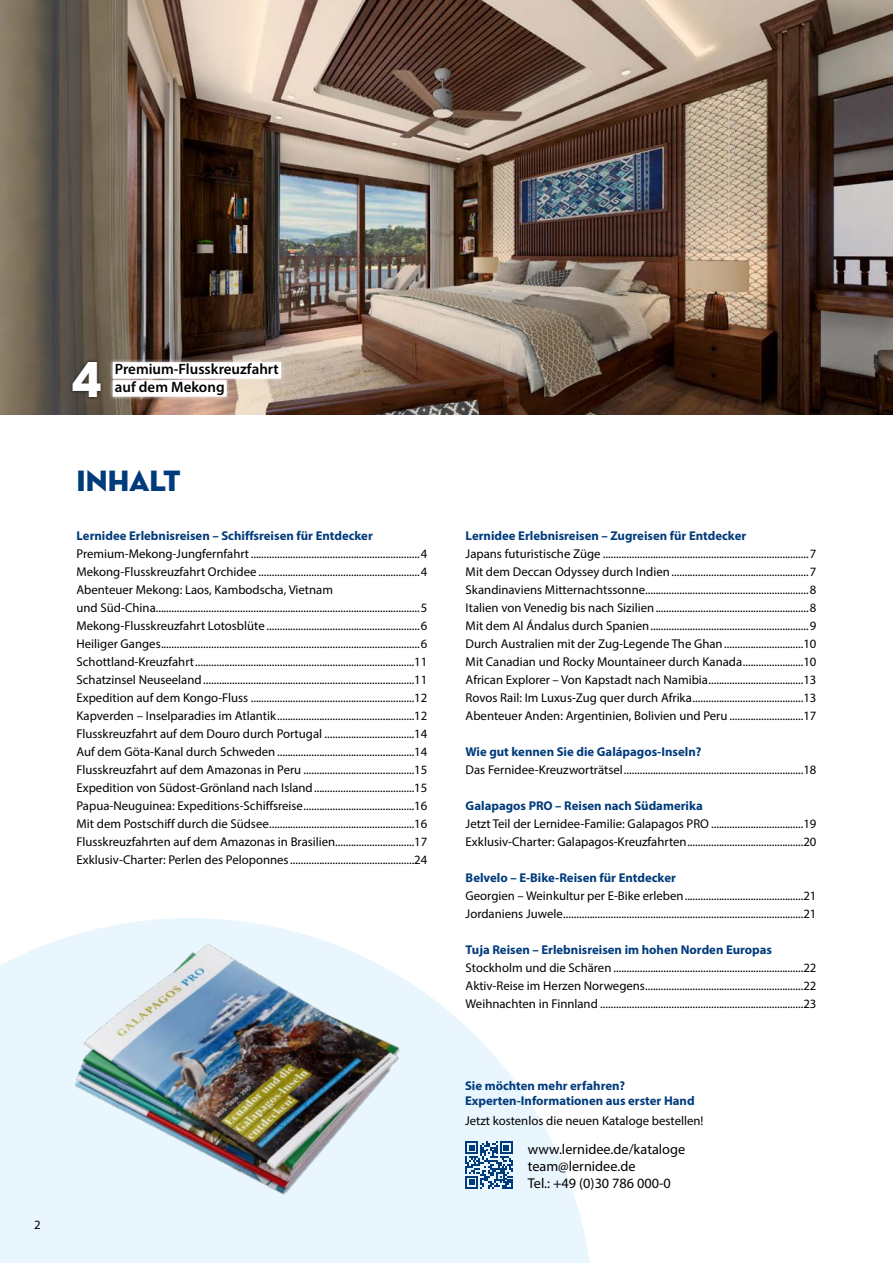
<style>
.page{position:relative;width:893px;height:1263px;background:#fff}
.page>*{position:absolute;margin:0;border:0;box-sizing:border-box;transform-origin:0 0}
.t1{font:51.45px "Neutraface Display Titling";color:#fff;scale:.91 1}
.t2{font:30px "Neutraface Display Titling";color:#003b7c}
.t3{font:600 15px/18px "Myriad Pro";color:#000}
.t4{font:14.25px/17.1px "Myriad Pro";color:#000}
.t5{font:12.75px/18px "Myriad Pro";color:#000}
.t6{font:700 12.75px/15.3px "Myriad Pro";color:#003b7c}
</style>
<div class="page">
<svg style="left:0;top:947px;width:590px;height:316px;fill:#eaf6fe"></svg>
<img style="left:0;top:0;width:893px;height:414px">
<div style="left:69px;top:358px;width:35px;height:43px;background:#000;opacity:.7"></div>
<div style="left:109px;top:359px;width:176px;height:41px;background:#fff;opacity:.7"></div>
<div style="left:113px;top:362px;width:168px;height:17px;background:#fff"></div>
<div style="left:113px;top:380px;width:114px;height:17px;background:#fff"></div>
<svg style="left:465px;top:1141px;width:48px;height:48px;background:#6a90b7"></svg>
<img style="left:40px;top:918px;width:395px;height:317px">
<h1 class="t1" style="left:71px;top:347px;width:36px">4</h1>
<p class="t3" style="left:115px;top:360px;width:165px">Premium-Flusskreuzfahrt auf dem Mekong</p>
<h2 class="t2" style="left:77px;top:462px;width:106px">INHALT</h2>
<p class="t6" style="left:77px;top:528px;width:298px">Lernidee Erlebnisreisen – Schiffsreisen für Entdecker</p>
<p class="t5" style="left:77px;top:545px;width:352px">Premium-Mekong-Jungfernfahrt................................................................4<br>Mekong-Flusskreuzfahrt Orchidee .............................................................4<br>Abenteuer Mekong: Laos, Kambodscha, Vietnam<br>und Süd-China....................................................................................................5<br>Mekong-Flusskreuzfahrt Lotosblüte ..........................................................6<br>Heiliger Ganges..................................................................................................6<br>Schottland-Kreuzfahrt...................................................................................11<br>Schatzinsel Neuseeland................................................................................11<br>Expedition auf dem Kongo-Fluss ..............................................................12<br>Kapverden – Inselparadies im Atlantik....................................................12<br>Flusskreuzfahrt auf dem Douro durch Portugal ..................................14<br>Auf dem Göta-Kanal durch Schweden....................................................14<br>Flusskreuzfahrt auf dem Amazonas in Peru ..........................................15<br>Expedition von Südost-Grönland nach Island......................................15<br>Papua-Neuguinea: Expeditions-Schiffsreise..........................................16<br>Mit dem Postschiff durch die Südsee.......................................................16<br>Flusskreuzfahrten auf dem Amazonas in Brasilien..............................17<br>Exklusiv-Charter: Perlen des Peloponnes...............................................24</p>
<p class="t5" style="left:34px;top:1215px;width:8px">2</p>
<p class="t6" style="left:466px;top:528px;width:282px">Lernidee Erlebnisreisen – Zugreisen für Entdecker</p>
<p class="t5" style="left:466px;top:545px;width:352px;text-align:justify">Japans futuristische Züge ..............................................................................7<br>Mit dem Deccan Odyssey durch Indien....................................................7<br>Skandinaviens Mitternachtssonne..............................................................8<br>Italien von Venedig bis nach Sizilien..........................................................8<br>Mit dem Al Ándalus durch Spanien............................................................9<br>Durch Australien mit der Zug-Legende The Ghan..............................10<br>Mit Canadian und Rocky Mountaineer durch Kanada.......................10<br>African Explorer – Von Kapstadt nach Namibia....................................13<br>Rovos Rail: Im Luxus-Zug quer durch Afrika..........................................13<br>Abenteuer Anden: Argentinien, Bolivien und Peru ............................17</p>
<p class="t6" style="left:466px;top:744px;width:237px">Wie gut kennen Sie die Galápagos-Inseln?</p>
<p class="t5" style="left:466px;top:761px;width:352px">Das Fernidee-Kreuzworträtsel....................................................................18</p>
<p class="t6" style="left:466px;top:798px;width:239px">Galapagos PRO – Reisen nach Südamerika</p>
<p class="t5" style="left:466px;top:815px;width:352px">Jetzt Teil der Lernidee-Familie: Galapagos PRO ...................................19<br>Exklusiv-Charter: Galapagos-Kreuzfahrten............................................20</p>
<p class="t6" style="left:466px;top:870px;width:212px">Belvelo – E-Bike-Reisen für Entdecker</p>
<p class="t5" style="left:466px;top:887px;width:352px">Georgien – Weinkultur per E-Bike erleben.............................................21<br>Jordaniens Juwele...........................................................................................21</p>
<p class="t6" style="left:466px;top:942px;width:308px">Tuja Reisen – Erlebnisreisen im hohen Norden Europas</p>
<p class="t5" style="left:466px;top:959px;width:352px;text-align:justify">Stockholm und die Schären ........................................................................22<br>Aktiv-Reise im Herzen Norwegens............................................................22<br>Weihnachten in Finnland .............................................................................23</p>
<p class="t6" style="left:465px;top:1077px;width:231px">Sie möchten mehr erfahren?<br>Experten-Informationen aus erster Hand</p>
<p class="t5" style="left:465px;top:1111px;width:240px">Jetzt kostenlos die neuen Kataloge bestellen!</p>
<p class="t4" style="left:528px;top:1140px;width:159px">www.lernidee.de/kataloge team@lernidee.de<br>Tel.: +49 (0)30 786 000-0</p>
</div>
